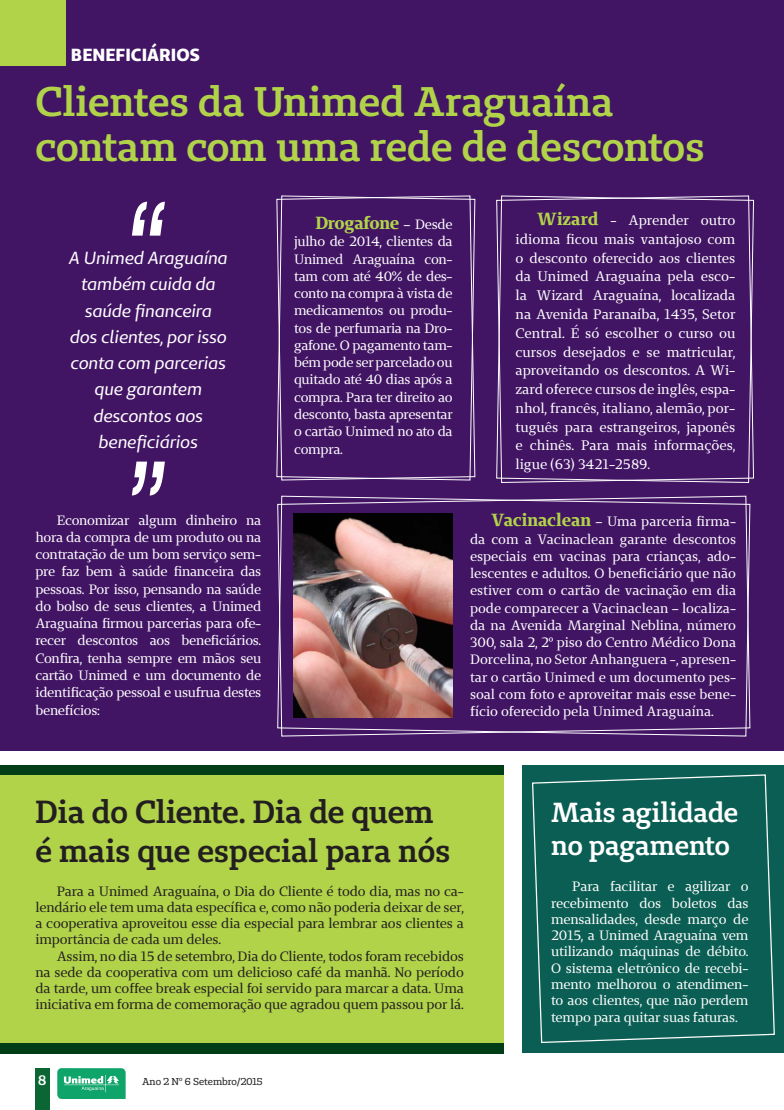
<style>
.page{position:relative;width:784px;height:1110px;background:#fff}
.page>*{position:absolute;margin:0;border:0;box-sizing:border-box;transform-origin:0 0}
.t1{font:600 41.25px/45px "Unimed Slab";letter-spacing:-.005em;color:#b1d349}
.t2{font:600 31.88px/38.2px "Unimed Slab";letter-spacing:-.005em;color:#231f20}
.t3{font:600 27.5px/33px "Unimed Slab";letter-spacing:-.005em;color:#fff}
.t4{font:italic 17.5px/26.2px "Unimed Sans";letter-spacing:-.01em;color:#fff;text-align:center}
.t5{font:700 17.5px "Unimed Serif";letter-spacing:-.02em;color:#b1d349}
.t6{font:800 17.5px "Unimed Sans";color:#fff}
.t7{font:13.75px/18.8px "Unimed Serif";color:#fff;text-align:justify}
.t8{font:600 13.75px "Unimed Slab";color:#fff}
.t9{font:13.5px/17.2px "Unimed Serif";letter-spacing:-.02em;color:#fff;text-align:justify}
.t10{font:13.5px/16.2px "Unimed Serif";letter-spacing:-.01em;color:#231f20;text-align:justify}
.t11{font:10px "Unimed Slab";letter-spacing:-.005em;color:#231f20}
.s1{font-weight:400;font-size:13.5px;color:#fff}
.s2{font-weight:700;font-size:17.5px;color:#b1d349}
</style>
<div class="page">
<div style="left:35px;top:1067px;width:15px;height:42px;background:#0b6634"></div>
<svg style="left:57px;top:1068px;width:68px;height:30px;background:#31b17e"></svg>
<div style="left:0;top:0;width:783px;height:749px;background:#411464"></div>
<div style="left:0;top:764px;width:503px;height:288px;background:#b1d349"></div>
<div style="left:522px;top:764px;width:261px;height:288px;background:#0b5e53"></div>
<div style="left:0;top:0;width:66px;height:66px;background:#b1d349"></div>
<svg style="left:132px;top:202px;width:33px;height:33px"></svg>
<svg style="left:132px;top:461px;width:33px;height:34px"></svg>
<svg style="left:532px;top:774px;width:243px;height:269px"></svg>
<div style="left:0;top:764px;width:503px;height:10px;background:#003e18"></div>
<div style="left:0;top:1042px;width:503px;height:10px;background:#003e18"></div>
<svg style="left:276px;top:195px;width:199px;height:285px"></svg>
<svg style="left:496px;top:195px;width:257px;height:288px"></svg>
<svg style="left:277px;top:495px;width:473px;height:241px"></svg>
<p class="t6" style="left:71px;top:43px;width:131px">BENEFICIÁRIOS</p>
<h1 class="t1" style="left:35px;top:79px;width:670px">Clientes da Unimed Araguaína contam com uma rede de descontos</h1>
<p class="t4" style="left:69px;top:244px;width:160px">A Unimed Araguaína também cuida da saúde financeira dos clientes, por isso conta com parcerias que garantem descontos aos beneficiários</p>
<p class="t9" style="left:35px;top:511px;width:227px;text-indent:21px">Economizar algum dinheiro na hora da compra de um produto ou na contratação de um bom serviço sem&shy;pre faz bem à saúde financeira das pessoas. Por isso, pensando na saúde do bolso de seus clientes, a Unimed Araguaína firmou parcerias para ofe&shy;recer descontos aos beneficiários.<br>Confira, tenha sempre em mãos seu cartão Unimed e um documento de identificação pessoal e usufrua destes benefícios:</p>
<p class="t5" style="left:315px;top:211px;width:139px">Drogafone <span class="s1">– Desde</span></p>
<p class="t9" style="left:294px;top:233px;width:160px">julho de 2014, clientes da Unimed Araguaína con&shy;tam com até 40% de des&shy;conto na compra à vista de medicamentos ou produ&shy;tos de perfumaria na Dro&shy;gafone. O pagamento tam&shy;bém pode ser parcelado ou quitado até 40 dias após a compra. Para ter direito ao desconto, basta apresentar o cartão Unimed no ato da compra.</p>
<p class="t7" style="left:515px;top:211px;width:221px;text-indent:21px"><span class="s2">Wizard</span> - Aprender outro idioma ficou mais vantajoso com o desconto oferecido aos clientes da Unimed Araguaína pela esco&shy;la Wizard Araguaína, localizada na Avenida Paranaíba, 1435, Setor Central. É só escolher o curso ou cursos desejados e se matricular, aproveitando os descontos. A Wi&shy;zard oferece cursos de inglês, espa&shy;nhol, francês, italiano, alemão, por&shy;tuguês para estrangeiros, japonês e chinês. Para mais informações, ligue (63) 3421-2589.</p>
<p class="t9" style="left:469px;top:512px;width:267px;text-indent:21px"><span class="s2">Vacinaclean</span> – Uma parceria firma&shy;da com a Vacinaclean garante descontos especiais em vacinas para crianças, ado&shy;lescentes e adultos. O beneficiário que não estiver com o cartão de vacinação em dia pode comparecer a Vacinaclean – localiza&shy;da na Avenida Marginal Neblina, número 300, sala 2, 2º piso do Centro Médico Dona Dorcelina, no Setor Anhanguera -, apresen&shy;tar o cartão Unimed e um documento pes&shy;soal com foto e aproveitar mais esse bene&shy;fício oferecido pela Unimed Araguaína.</p>
<h2 class="t2" style="left:35px;top:792px;width:416px">Dia do Cliente. Dia de quem é mais que especial para nós</h2>
<h3 class="t3" style="left:550px;top:795px;width:189px">Mais agilidade no pagamento</h3>
<p class="t10" style="left:35px;top:882px;width:429px;text-indent:21px">Para a Unimed Araguaína, o Dia do Cliente é todo dia, mas no ca&shy;lendário ele tem uma data específica e, como não poderia deixar de ser, a cooperativa aproveitou esse dia especial para lembrar aos clientes a importância de cada um deles.</p>
<p class="t10" style="left:35px;top:947px;width:429px;text-indent:21px">Assim, no dia 15 de setembro, Dia do Cliente, todos foram recebidos na sede da cooperativa com um delicioso café da manhã. No período da tarde, um coffee break especial foi servido para marcar a data. Uma iniciativa em forma de comemoração que agradou quem passou por lá.</p>
<p class="t8" style="left:38px;top:1070px;width:10px">8</p>
<p class="t11" style="left:142px;top:1074px;width:122px">Ano 2 Nº 6 Setembro/2015</p>
<p class="t9" style="left:550px;top:878px;width:199px;line-height:16.2px;text-indent:21px">Para facilitar e agilizar o recebimento dos boletos das mensalidades, desde março de 2015, a Unimed Araguaína vem utilizando máquinas de débito.<br>O sistema eletrônico de recebi&shy;mento melhorou o atendimen&shy;to aos clientes, que não perdem tempo para quitar suas faturas.</p>
</div>
